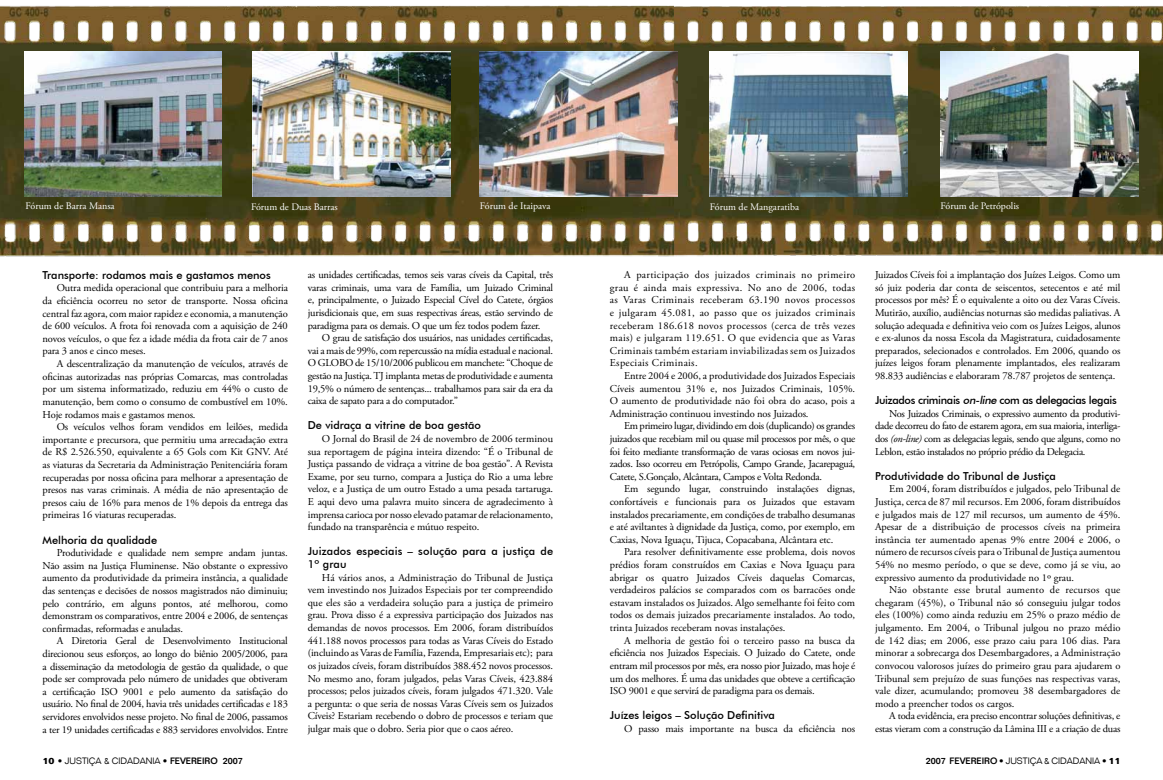
<style>
.page{position:relative;width:1163px;height:780px;background:#fff}
.page>*{position:absolute;margin:0;border:0;box-sizing:border-box;transform-origin:0 0}
.t1{font:500 11px/12.6px "Futura BT";color:#000}
.t2{font:500 11px "Futura BT";letter-spacing:-.03em;color:#000}
.t3{font:10.5px/12.6px "Adobe Garamond Pro";letter-spacing:-.01em;color:#000;text-align:justify}
.t4{font:10px "Adobe Garamond Pro";color:#fff}
.t5{font:300 9px "Folio";color:#000}
.s1{font-style:italic}
.s2{font-weight:700}
.s3{font-weight:500}
</style>
<div class="page">
<img style="left:673px;top:5px;width:489px;height:252px">
<img style="left:0;top:5px;width:673px;height:252px">
<img style="left:709px;top:51px;width:197px;height:145px">
<img style="left:940px;top:51px;width:198px;height:145px">
<img style="left:252px;top:51px;width:198px;height:145px">
<img style="left:480px;top:51px;width:197px;height:145px">
<img style="left:24px;top:51px;width:198px;height:145px">
<p class="t4" style="left:26px;top:200px;width:91px">Fórum de Barra Mansa</p>
<p class="t4" style="left:251px;top:200px;width:88px">Fórum de Duas Barras</p>
<p class="t4" style="left:480px;top:200px;width:72px">Fórum de Itaipava</p>
<p class="t1" style="left:43px;top:268px;width:230px">Transporte: rodamos mais e gastamos menos</p>
<p class="t3" style="left:43px;top:282px;width:247px;text-indent:14px">Outra medida operacional que contribuiu para a melhoria da eficiência ocorreu no setor de transporte. Nossa oficina central faz agora, com maior rapidez e economia, a manutenção de 600 veículos. A frota foi renovada com a aquisição de 240 novos veículos, o que fez a idade média da frota cair de 7 anos para 3 anos e cinco meses.</p>
<p class="t3" style="left:43px;top:358px;width:247px;text-indent:14px">A descentralização da manutenção de veículos, através de oficinas autorizadas nas próprias Comarcas, mas controladas por um sistema informatizado, reduziu em 44% o custo de manutenção, bem como o consumo de combustível em 10%.<br>Hoje rodamos mais e gastamos menos.</p>
<p class="t3" style="left:43px;top:421px;width:247px;text-indent:14px">Os veículos velhos foram vendidos em leilões, medida importante e precursora, que permitiu uma arrecadação extra de R$ 2.526.550, equivalente a 65 Gols com Kit GNV. Até as viaturas da Secretaria da Administração Penitenciária foram recuperadas por nossa oficina para melhorar a apresentação de presos nas varas criminais. A média de não apresentação de presos caiu de 16% para menos de 1% depois da entrega das primeiras 16 viaturas recuperadas.</p>
<p class="t1" style="left:43px;top:533px;width:116px">Melhoria da qualidade</p>
<p class="t3" style="left:43px;top:547px;width:247px;text-indent:14px">Produtividade e qualidade nem sempre andam juntas.<br>Não assim na Justiça Fluminense. Não obstante o expressivo aumento da produtividade da primeira instância, a qualidade das sentenças e decisões de nossos magistrados não diminuiu; pelo contrário, em alguns pontos, até melhorou, como demonstram os comparativos, entre 2004 e 2006, de sentenças confirmadas, reformadas e anuladas.</p>
<p class="t3" style="left:43px;top:635px;width:247px;text-indent:14px">A Diretoria Geral de Desenvolvimento Institucional direcionou seus esforços, ao longo do biênio 2005/2006, para a disseminação da metodologia de gestão da qualidade, o que pode ser comprovada pelo número de unidades que obtiveram a certificação ISO 9001 e pelo aumento da satisfação do usuário. No final de 2004, havia três unidades certificadas e 183 servidores envolvidos nesse projeto. No final de 2006, passamos a ter 19 unidades certificadas e 883 servidores envolvidos. Entre</p>
<p class="t3" style="left:308px;top:269px;width:247px">as unidades certificadas, temos seis varas cíveis da Capital, três varas criminais, uma vara de Família, um Juizado Criminal e, principalmente, o Juizado Especial Cível do Catete, órgãos jurisdicionais que, em suas respectivas áreas, estão servindo de paradigma para os demais. O que um fez todos podem fazer.</p>
<p class="t3" style="left:308px;top:332px;width:247px;text-indent:14px">O grau de satisfação dos usuários, nas unidades certificadas, vai a mais de 99%, com repercussão na mídia estadual e nacional.<br>O GLOBO de 15/10/2006 publicou em manchete: “Choque de gestão na Justiça. TJ implanta metas de produtividade e aumenta 19,5% o número de sentenças... trabalhamos para sair da era da caixa de sapato para a do computador.”</p>
<p class="t1" style="left:308px;top:419px;width:175px">De vidraça a vitrine de boa gestão</p>
<p class="t3" style="left:308px;top:432px;width:247px;text-indent:14px">O Jornal do Brasil de 24 de novembro de 2006 terminou sua reportagem de página inteira dizendo: “É o Tribunal de Justiça passando de vidraça a vitrine de boa gestão”. A Revista Exame, por seu turno, compara a Justiça do Rio a uma lebre veloz, e a Justiça de um outro Estado a uma pesada tartaruga.<br>E aqui devo uma palavra muito sincera de agradecimento à imprensa carioca por nosso elevado patamar de relacionamento, fundado na transparência e mútuo respeito.</p>
<p class="t1" style="left:308px;top:545px;width:247px">Juizados especiais – solução para a justiça de<br>1º grau</p>
<p class="t3" style="left:308px;top:571px;width:247px;text-indent:14px">Há vários anos, a Administração do Tribunal de Justiça vem investindo nos Juizados Especiais por ter compreendido que eles são a verdadeira solução para a justiça de primeiro grau. Prova disso é a expressiva participação dos Juizados nas demandas de novos processos. Em 2006, foram distribuídos 441.188 novos processos para todas as Varas Cíveis do Estado (incluindo as Varas de Família, Fazenda, Empresariais etc); para os juizados cíveis, foram distribuídos 388.452 novos processos.<br>No mesmo ano, foram julgados, pelas Varas Cíveis, 423.884 processos; pelos juizados cíveis, foram julgados 471.320. Vale a pergunta: o que seria de nossas Varas Cíveis sem os Juizados Cíveis? Estariam recebendo o dobro de processos e teriam que julgar mais que o dobro. Seria pior que o caos aéreo.</p>
<p class="t4" style="left:709px;top:200px;width:91px">Fórum de Mangaratiba</p>
<p class="t4" style="left:940px;top:200px;width:80px">Fórum de Petrópolis</p>
<p class="t3" style="left:609px;top:269px;width:247px;text-indent:14px">A participação dos juizados criminais no primeiro grau é ainda mais expressiva. No ano de 2006, todas as Varas Criminais receberam 63.190 novos processos e julgaram 45.081, ao passo que os juizados criminais receberam 186.618 novos processos (cerca de três vezes mais) e julgaram 119.651. O que evidencia que as Varas Criminais também estariam inviabilizadas sem os Juizados Especiais Criminais.</p>
<p class="t3" style="left:609px;top:369px;width:247px;text-indent:14px">Entre 2004 e 2006, a produtividade dos Juizados Especiais Cíveis aumentou 31% e, nos Juizados Criminais, 105%.<br>O aumento de produtividade não foi obra do acaso, pois a Administração continuou investindo nos Juizados.</p>
<p class="t3" style="left:609px;top:420px;width:247px;text-indent:14px">Em primeiro lugar, dividindo em dois (duplicando) os grandes juizados que recebiam mil ou quase mil processos por mês, o que foi feito mediante transformação de varas ociosas em novos jui&shy;zados. Isso ocorreu em Petrópolis, Campo Grande, Jacarepaguá, Catete, S.Gonçalo, Alcântara, Campos e Volta Redonda.</p>
<p class="t3" style="left:609px;top:483px;width:247px;text-indent:14px">Em segundo lugar, construindo instalações dignas, confortáveis e funcionais para os Juizados que estavam instalados precariamente, em condições de trabalho desumanas e até aviltantes à dignidade da Justiça, como, por exemplo, em Caxias, Nova Iguaçu, Tijuca, Copacabana, Alcântara etc.</p>
<p class="t3" style="left:609px;top:546px;width:247px;text-indent:14px">Para resolver definitivamente esse problema, dois novos prédios foram construídos em Caxias e Nova Iguaçu para abrigar os quatro Juizados Cíveis daquelas Comarcas, verdadeiros palácios se comparados com os barracões onde estavam instalados os Juizados. Algo semelhante foi feito com todos os demais juizados precariamente instalados. Ao todo, trinta Juizados receberam novas instalações.</p>
<p class="t3" style="left:609px;top:634px;width:247px;text-indent:14px">A melhoria de gestão foi o terceiro passo na busca da eficiência nos Juizados Especiais. O Juizado do Catete, onde entram mil processos por mês, era nosso pior Juizado, mas hoje é um dos melhores. É uma das unidades que obteve a certificação ISO 9001 e que servirá de paradigma para os demais.</p>
<p class="t1" style="left:609px;top:709px;width:167px">Juízes leigos – Solução Definitiva</p>
<p class="t3" style="left:624px;top:722px;width:233px">O passo mais importante na busca da eficiência nos</p>
<p class="t3" style="left:874px;top:269px;width:247px">Juizados Cíveis foi a implantação dos Juízes Leigos. Como um só juiz poderia dar conta de seiscentos, setecentos e até mil processos por mês? É o equivalente a oito ou dez Varas Cíveis.<br>Mutirão, auxílio, audiências noturnas são medidas paliativas. A solução adequada e definitiva veio com os Juízes Leigos, alunos e ex-alunos da nossa Escola da Magistratura, cuidadosamente preparados, selecionados e controlados. Em 2006, quando os juízes leigos foram plenamente implantados, eles realizaram 98.833 audiências e elaboraram 78.787 projetos de sentença.</p>
<p class="t2" style="left:874px;top:393px;width:243px">Juizados criminais <span class="s1">on-line</span> com as delegacias legais</p>
<p class="t3" style="left:874px;top:407px;width:247px;text-indent:14px">Nos Juizados Criminais, o expressivo aumento da produtivi&shy;dade decorreu do fato de estarem agora, em sua maioria, interliga&shy;dos <span class="s1">(on-line)</span> com as delegacias legais, sendo que alguns, como no Leblon, estão instalados no próprio prédio da Delegacia.</p>
<p class="t1" style="left:874px;top:469px;width:182px">Produtividade do Tribunal de Justiça</p>
<p class="t3" style="left:874px;top:483px;width:247px;text-indent:14px">Em 2004, foram distribuídos e julgados, pelo Tribunal de Justiça, cerca de 87 mil recursos. Em 2006, foram distribuídos e julgados mais de 127 mil recursos, um aumento de 45%.<br>Apesar de a distribuição de processos cíveis na primeira instância ter aumentado apenas 9% entre 2004 e 2006, o número de recursos cíveis para o Tribunal de Justiça aumentou 54% no mesmo período, o que se deve, como já se viu, ao expressivo aumento da produtividade no 1º grau.</p>
<p class="t3" style="left:874px;top:584px;width:247px;text-indent:14px">Não obstante esse brutal aumento de recursos que chegaram (45%), o Tribunal não só conseguiu julgar todos eles (100%) como ainda reduziu em 25% o prazo médio de julgamento. Em 2004, o Tribunal julgou no prazo médio de 142 dias; em 2006, esse prazo caiu para 106 dias. Para minorar a sobrecarga dos Desembargadores, a Administração convocou valorosos juízes do primeiro grau para ajudarem o Tribunal sem prejuízo de suas funções nas respectivas varas, vale dizer, acumulando; promoveu 38 desembargadores de modo a preencher todos os cargos.</p>
<p class="t3" style="left:874px;top:710px;width:247px;text-align:right">A toda evidência, era preciso encontrar soluções definitivas, e estas vieram com a construção da Lâmina III e a criação de duas</p>
<p class="t5" style="left:43px;top:755px;width:202px"><span class="s2">10</span> • JUSTIÇA &amp; CIDADANIA • <span class="s3">FEVEREIRO 2007</span></p>
<p class="t5" style="left:925px;top:755px;width:196px"><span class="s3">2007 FEVEREIRO</span> • JUSTIÇA &amp; CIDADANIA • <span class="s2">11</span></p>
</div>
